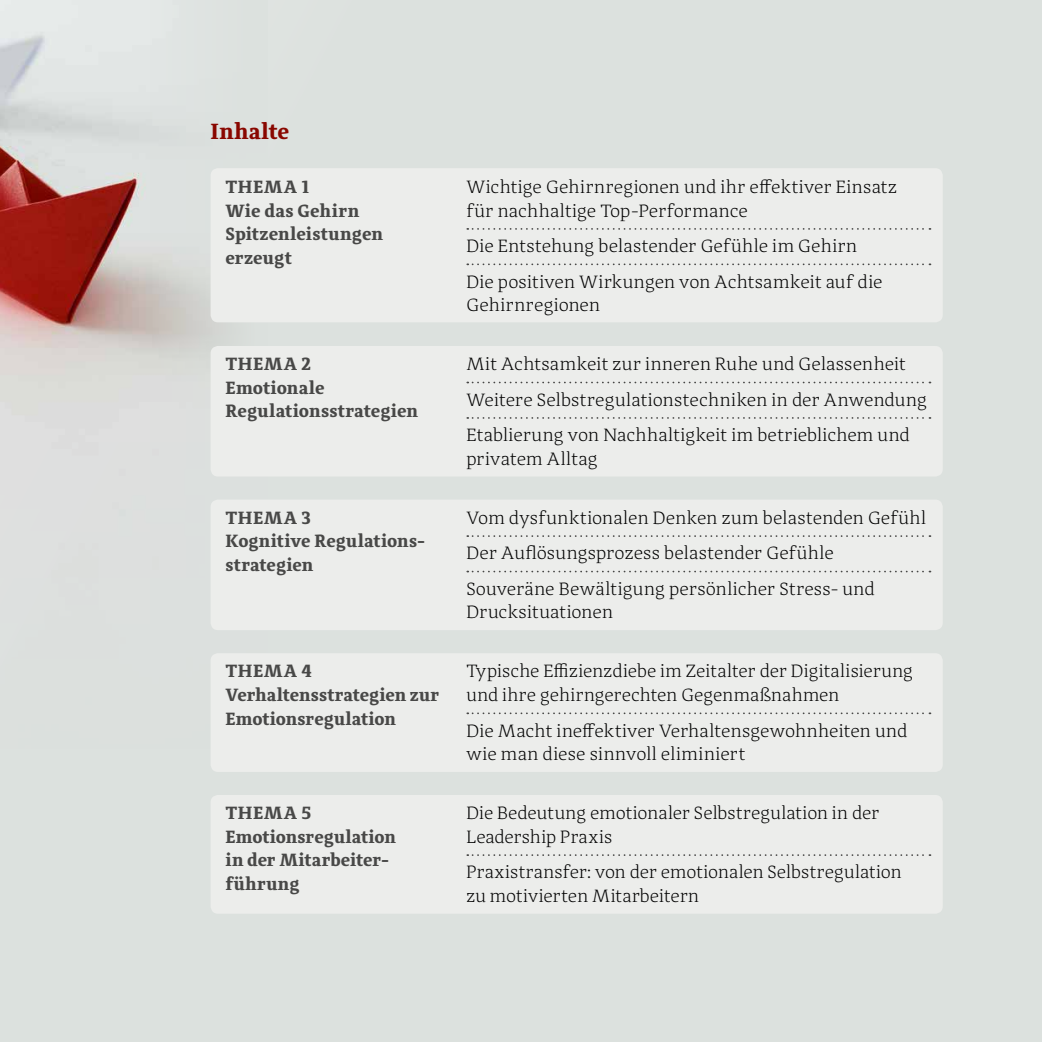
<style>
.page{position:relative;width:1042px;height:1042px;background:#dce1de}
.page>*{position:absolute;margin:0;border:0;box-sizing:border-box;transform-origin:0 0}
.t1{font:700 22.75px "Adagio Serif";letter-spacing:.005em;color:#890700}
.t2{font:300 18.38px/23.6px "Adagio Serif";letter-spacing:.005em;color:#000}
.t3{font:700 18.38px/23.6px "Adagio Serif";color:#484847}
</style>
<div class="page">
<img style="left:0;top:0;width:223px;height:658px">
<div style="left:211px;top:168px;width:732px;height:154px;background:#ecedeb;border-radius:7px"></div>
<svg style="left:467px;top:228px;width:463px;height:2px"></svg>
<svg style="left:467px;top:263px;width:463px;height:2px"></svg>
<div style="left:211px;top:346px;width:732px;height:130px;background:#ecedeb;border-radius:7px"></div>
<svg style="left:467px;top:382px;width:463px;height:1px"></svg>
<svg style="left:467px;top:417px;width:463px;height:2px"></svg>
<div style="left:211px;top:499px;width:732px;height:131px;background:#ecedeb;border-radius:7px"></div>
<svg style="left:467px;top:535px;width:463px;height:2px"></svg>
<svg style="left:467px;top:571px;width:463px;height:1px"></svg>
<div style="left:211px;top:653px;width:732px;height:119px;background:#ecedeb;border-radius:7px"></div>
<svg style="left:467px;top:712px;width:463px;height:2px"></svg>
<div style="left:211px;top:795px;width:732px;height:119px;background:#ecedeb;border-radius:7px"></div>
<svg style="left:467px;top:854px;width:463px;height:2px"></svg>
<p class="t1" style="left:211px;top:116px;width:80px">Inhalte</p>
<p class="t3" style="left:225px;top:175px;width:159px">THEMA 1<br>Wie das Gehirn<br>Spitzenleistungen erzeugt</p>
<p class="t2" style="left:466px;top:175px;width:432px">Wichtige Gehirnregionen und ihr effektiver Einsatz für nachhaltige Top-Performance</p>
<p class="t2" style="left:466px;top:228px;width:418px;line-height:35.5px">Die Entstehung belastender Gefühle im Gehirn<br>Die positiven Wirkungen von Achtsamkeit auf die</p>
<p class="t2" style="left:466px;top:293px;width:135px">Gehirnregionen</p>
<p class="t3" style="left:225px;top:352px;width:194px">THEMA 2<br>Emotionale<br>Regulationsstrategien</p>
<p class="t2" style="left:466px;top:346px;width:462px;line-height:35.5px">Mit Achtsamkeit zur inneren Ruhe und Gelassenheit<br>Weitere Selbstregulationstechniken in der Anwendung<br>Etablierung von Nachhaltigkeit im betrieblichem und</p>
<p class="t2" style="left:466px;top:447px;width:133px">privatem Alltag</p>
<p class="t3" style="left:225px;top:506px;width:201px">THEMA 3<br>Kognitive Regulations&shy;strategien</p>
<p class="t2" style="left:466px;top:500px;width:461px;line-height:35.5px">Vom dysfunktionalen Denken zum belastenden Gefühl<br>Der Auflösungsprozess belastender Gefühle<br>Souveräne Bewältigung persönlicher Stress- und</p>
<p class="t2" style="left:466px;top:600px;width:148px">Drucksituationen</p>
<p class="t3" style="left:225px;top:660px;width:215px">THEMA 4<br>Verhaltensstrategien zur<br>Emotionsregulation</p>
<p class="t2" style="left:466px;top:659px;width:448px">Typische Effizienzdiebe im Zeitalter der Digitalisierung und ihre gehirngerechten Gegenmaßnahmen</p>
<p class="t2" style="left:466px;top:718px;width:442px">Die Macht ineffektiver Verhaltensgewohnheiten und wie man diese sinnvoll eliminiert</p>
<p class="t3" style="left:225px;top:801px;width:172px">THEMA 5<br>Emotionsregulation in der Mitarbeiter&shy;führung</p>
<p class="t2" style="left:466px;top:801px;width:414px">Die Bedeutung emotionaler Selbstregulation in der<br>Leadership Praxis</p>
<p class="t2" style="left:466px;top:860px;width:437px">Praxistransfer: von der emotionalen Selbstregulation zu motivierten Mitarbeitern</p>
</div>
